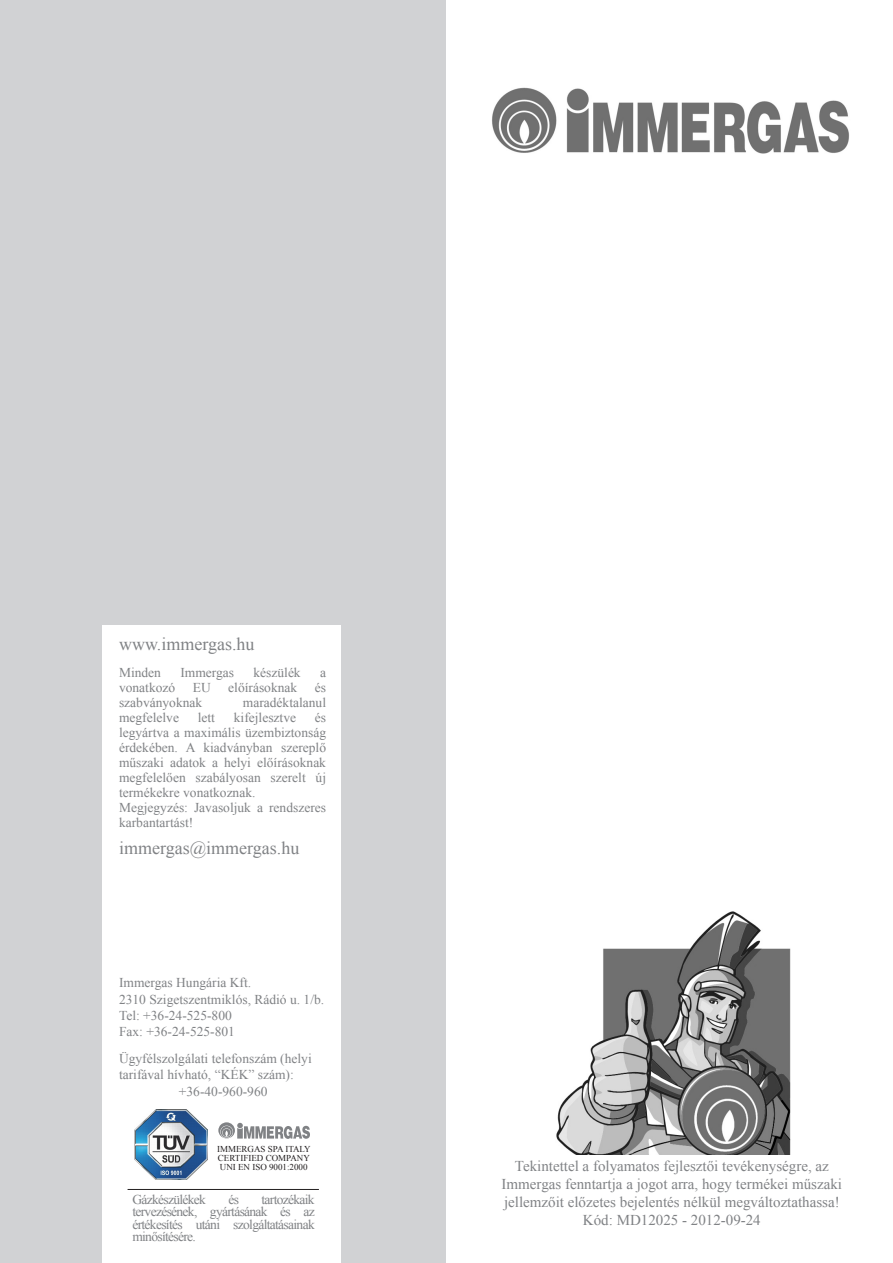
<style>
.page{position:relative;width:893px;height:1263px;background:#fff}
.page>*{position:absolute;margin:0;border:0;box-sizing:border-box;transform-origin:0 0}
.t1{font:18px "Times New Roman";color:#808285}
.t2{font:15px/18px "Times New Roman";color:#808285;text-align:center}
.t3{font:13.5px/15px "Times New Roman";color:#808285}
.t4{font:13.5px "Times New Roman";letter-spacing:-.05em;color:#808285}
.t5{font:9px "Times New Roman";color:#231f20}
</style>
<div class="page">
<div style="left:0;top:0;width:445px;height:1262px;background:#d1d2d4"></div>
<div style="left:102px;top:625px;width:238px;height:638px;background:#fff"></div>
<img style="left:135px;top:1110px;width:72px;height:70px">
<hr style="left:128px;top:1189px;width:191px;height:1px;background:#231f20">
<svg style="left:218px;top:1122px;width:92px;height:17px"></svg>
<img style="left:556px;top:911px;width:235px;height:244px">
<img style="left:492px;top:87px;width:357px;height:67px">
<p class="t1" style="left:119px;top:632px;width:137px">www.immergas.hu</p>
<p class="t3" style="left:119px;top:665px;width:43px">Minden</p>
<p class="t3" style="left:180px;top:665px;width:55px">Immergas</p>
<p class="t3" style="left:253px;top:665px;width:49px">készülék</p>
<p class="t3" style="left:320px;top:665px;width:7px">a</p>
<p class="t3" style="left:119px;top:680px;width:58px">vonatkozó</p>
<p class="t3" style="left:193px;top:680px;width:19px">EU</p>
<p class="t3" style="left:228px;top:680px;width:70px">előírásoknak</p>
<p class="t3" style="left:315px;top:680px;width:13px">és</p>
<p class="t3" style="left:119px;top:695px;width:85px">szabványoknak</p>
<p class="t3" style="left:243px;top:695px;width:85px">maradéktalanul</p>
<p class="t3" style="left:119px;top:710px;width:61px">megfelelve</p>
<p class="t3" style="left:198px;top:710px;width:19px">lett</p>
<p class="t3" style="left:234px;top:710px;width:64px">kifejlesztve</p>
<p class="t3" style="left:119px;top:710px;width:209px;text-align:justify;text-indent:196px">és legyártva a maximális üzembiztonság érdekében. A kiadványban szereplő műszaki adatok a helyi előírásoknak megfelelően szabályosan szerelt új termékekre vonatkoznak.</p>
<p class="t3" style="left:119px;top:800px;width:209px">Megjegyzés: Javasoljuk a rendszeres karbantartást!</p>
<p class="t1" style="left:119px;top:836px;width:182px">immergas@immergas.hu</p>
<p class="t3" style="left:119px;top:975px;width:134px">Immergas Hungária Kft.</p>
<p class="t3" style="left:119px;top:991px;width:207px">2310 Szigetszentmiklós, Rádió u. 1/b.</p>
<p class="t3" style="left:119px;top:1007px;width:114px">Tel: +36-24-525-800</p>
<p class="t3" style="left:119px;top:1024px;width:117px">Fax: +36-24-525-801</p>
<p class="t3" style="left:119px;top:1050px;width:194px;line-height:16.2px">Ügyfélszolgálati telefonszám (helyi tarifával hívható, “KÉK” szám):</p>
<p class="t3" style="left:179px;top:1083px;width:90px">+36-40-960-960</p>
<p class="t5" style="left:217px;top:1143px;width:95px">IMMERGAS SPA ITALY</p>
<p class="t5" style="left:218px;top:1152px;width:93px">CERTIFIED COMPANY</p>
<p class="t5" style="left:220px;top:1161px;width:89px">UNI EN ISO 9001:2000</p>
<p class="t3" style="left:132px;top:1193px;width:184px;line-height:12.5px;text-align:justify;text-indent:129px">tartozékaik tervezésének, gyártásának és az értékesítés utáni szolgáltatásainak minősítésére.</p>
<p class="t4" style="left:132px;top:1190px;width:75px">Gázkészülékek</p>
<p class="t3" style="left:228px;top:1192px;width:12px">és</p>
<p class="t2" style="left:502px;top:1157px;width:342px">Tekintettel a folyamatos fejlesztői tevékenységre, az<br>Immergas fenntartja a jogot arra, hogy termékei műszaki jellemzőit előzetes bejelentés nélkül megváltoztathassa!</p>
<p class="t2" style="left:583px;top:1211px;width:179px">Kód: MD12025 - 2012-09-24</p>
</div>
